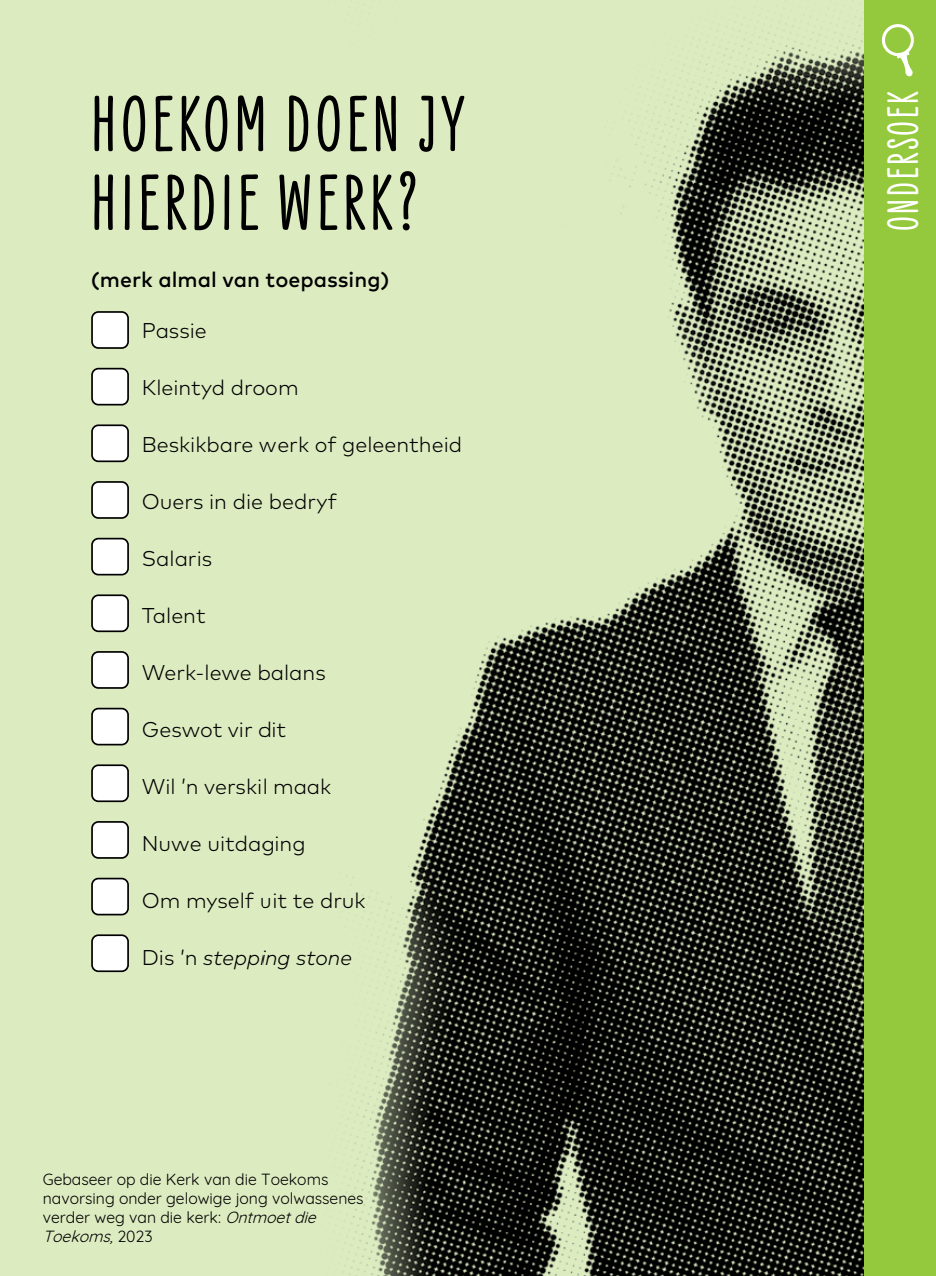
<style>
.page{position:relative;width:936px;height:1276px;background:#fff}
.page>*{position:absolute;margin:0;border:0;box-sizing:border-box;transform-origin:0 0}
.t1{font:900 81px/78.8px "Liebe Erika";letter-spacing:.06em;color:#000}
.t2{font:900 45px "Liebe Erika";letter-spacing:.06em;color:#fff}
.t3{font:300 21.38px "Mark OT";color:#000}
.t4{font:500 21.38px "Mark OT";color:#000}
.t5{font:italic 300 21.38px "Mark OT";color:#000}
.t6{font:15.75px/18.9px "Quicksand";color:#000}
.s1{font-style:normal}
.s2{font-style:italic}
</style>
<div class="page">
<div style="left:862px;top:0;width:73px;height:1276px;background:#95c93d"></div>
<svg style="left:881px;top:24px;width:33px;height:53px"></svg>
<div style="left:0;top:0;width:862px;height:1276px;background:#ddebc1"></div>
<div style="left:92px;top:312px;width:36px;height:36px;background:#fff;border-radius:6px"></div>
<div style="left:91px;top:311px;width:38px;height:38px;border:2px solid #000;border-radius:6px"></div>
<div style="left:92px;top:369px;width:36px;height:36px;background:#fff;border-radius:6px"></div>
<div style="left:91px;top:368px;width:38px;height:37px;border:2px solid #000;border-radius:6px"></div>
<div style="left:92px;top:425px;width:36px;height:36px;background:#fff;border-radius:6px"></div>
<div style="left:91px;top:424px;width:38px;height:38px;border:2px solid #000;border-radius:6px"></div>
<div style="left:92px;top:482px;width:36px;height:36px;background:#fff;border-radius:6px"></div>
<div style="left:91px;top:481px;width:38px;height:38px;border:2px solid #000;border-radius:6px"></div>
<div style="left:92px;top:539px;width:36px;height:36px;background:#fff;border-radius:6px"></div>
<div style="left:91px;top:538px;width:38px;height:37px;border:2px solid #000;border-radius:6px"></div>
<div style="left:92px;top:595px;width:36px;height:36px;background:#fff;border-radius:6px"></div>
<div style="left:91px;top:594px;width:38px;height:38px;border:2px solid #000;border-radius:6px"></div>
<div style="left:92px;top:652px;width:36px;height:36px;background:#fff;border-radius:6px"></div>
<div style="left:91px;top:651px;width:38px;height:38px;border:2px solid #000;border-radius:6px"></div>
<div style="left:92px;top:708px;width:36px;height:37px;background:#fff;border-radius:6px"></div>
<div style="left:91px;top:708px;width:38px;height:37px;border:2px solid #000;border-radius:6px"></div>
<div style="left:92px;top:765px;width:36px;height:36px;background:#fff;border-radius:6px"></div>
<div style="left:91px;top:764px;width:38px;height:38px;border:2px solid #000;border-radius:6px"></div>
<div style="left:92px;top:822px;width:36px;height:36px;background:#fff;border-radius:6px"></div>
<div style="left:91px;top:821px;width:38px;height:38px;border:2px solid #000;border-radius:6px"></div>
<div style="left:92px;top:878px;width:36px;height:36px;background:#fff;border-radius:6px"></div>
<div style="left:91px;top:878px;width:38px;height:37px;border:2px solid #000;border-radius:6px"></div>
<div style="left:92px;top:935px;width:36px;height:36px;background:#fff;border-radius:6px"></div>
<div style="left:91px;top:934px;width:38px;height:38px;border:2px solid #000;border-radius:6px"></div>
<img style="left:342px;top:15px;width:520px;height:1261px">
<h1 class="t1" style="left:91px;top:87px;width:374px">HOEKOM DOEN JY<br>HIERDIE WERK?</h1>
<p class="t4" style="left:91px;top:266px;width:300px">(merk almal van toepassing)</p>
<p class="t3" style="left:142px;top:317px;width:67px">Passie</p>
<p class="t3" style="left:142px;top:374px;width:158px">Kleintyd droom</p>
<p class="t3" style="left:142px;top:431px;width:322px">Beskikbare werk of geleentheid</p>
<p class="t3" style="left:142px;top:488px;width:197px">Ouers in die bedryf</p>
<p class="t3" style="left:142px;top:545px;width:72px">Salaris</p>
<p class="t3" style="left:142px;top:602px;width:65px">Talent</p>
<p class="t3" style="left:142px;top:659px;width:185px">Werk-lewe balans</p>
<p class="t3" style="left:142px;top:716px;width:146px">Geswot vir dit</p>
<p class="t3" style="left:142px;top:773px;width:191px">Wil ’n verskil maak</p>
<p class="t3" style="left:142px;top:830px;width:165px">Nuwe uitdaging</p>
<p class="t3" style="left:142px;top:887px;width:225px">Om myself uit te druk</p>
<p class="t5" style="left:142px;top:944px;width:212px"><span class="s1">Dis ’n</span> stepping stone</p>
<p class="t6" style="left:43px;top:1168px;width:322px">Gebaseer op die Kerk van die Toekoms navorsing onder gelowige jong volwassenes verder weg van die kerk: <span class="s2">Ontmoetdie<br>Toekoms,</span>2 0 2 3</p>
<h2 class="t2" style="left:878px;top:231px;width:142px;rotate:-90deg">ONDERSOEK</h2>
</div>
